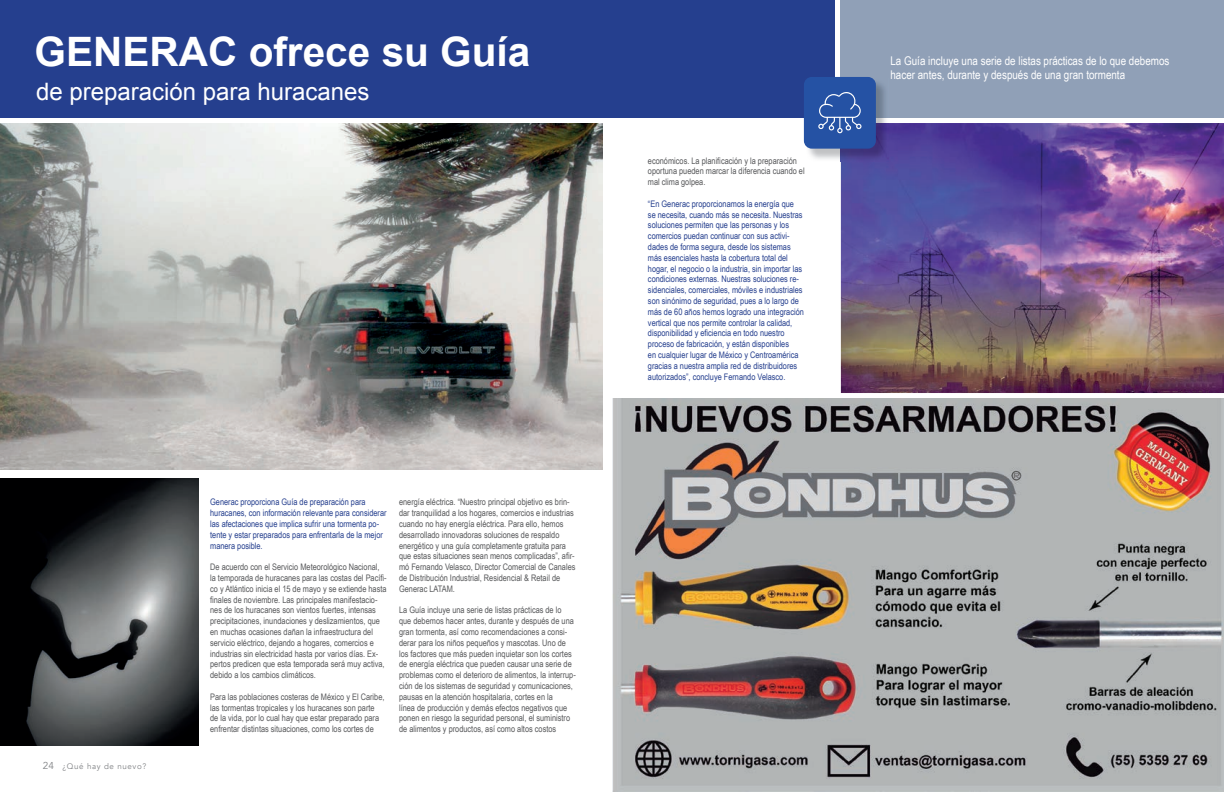
<style>
.page{position:relative;width:1224px;height:792px;background:#fff}
.page>*{position:absolute;margin:0;border:0;box-sizing:border-box;transform-origin:0 0}
.t1{font:700 40.6px "Arial";color:#fff}
.t2{font:24px "Arial";color:#fff}
.t3{font:12px/14.4px "Arial Narrow";color:#fff}
.t4{font:9px/10.8px "Arial Narrow";color:#57585a}
.t5{font:9px/10.8px "Arial Narrow";color:#253f8e}
.t6{font:8px "Avenir";letter-spacing:.075em;color:#808285}
.s1{font-size:10px}
</style>
<div class="page">
<div style="left:0;top:0;width:835px;height:117px;background:#253f8e"></div>
<div style="left:841px;top:0;width:383px;height:117px;background:#90a0b7"></div>
<img style="left:0;top:123px;width:602px;height:347px">
<img style="left:841px;top:123px;width:383px;height:270px">
<img style="left:612px;top:399px;width:612px;height:393px">
<img style="left:0;top:478px;width:199px;height:268px">
<img style="left:808px;top:117px;width:81px;height:44px">
<img style="left:841px;top:123px;width:48px;height:38px">
<div style="left:804px;top:77px;width:72px;height:72px;background:#2552a4;border-radius:8px"></div>
<svg style="left:818px;top:92px;width:44px;height:41px"></svg>
<h1 class="t1" style="left:35px;top:25px;width:497px">GENERAC ofrece su Guía</h1>
<h2 class="t2" style="left:36px;top:76px;width:335px">de preparación para huracanes</h2>
<p class="t6" style="left:43px;top:761px;width:105px"><span class="s1">24</span> ¿Qué hay de nuevo?</p>
<p class="t5" style="left:210px;top:497px;width:178px">Generac proporciona Guía de preparación para huracanes, con información relevante para considerar las afectaciones que implica sufrir una tormenta po&shy;tente y estar preparados para enfrentarla de la mejor manera posible.</p>
<p class="t4" style="left:210px;top:561px;width:178px">De acuerdo con el Servicio Meteorológico Nacional, la temporada de huracanes para las costas del Pacífi&shy;co y Atlántico inicia el 15 de mayo y se extiende hasta finales de noviembre. Las principales manifestacio&shy;nes de los huracanes son vientos fuertes, intensas precipitaciones, inundaciones y deslizamientos, que en muchas ocasiones dañan la infraestructura del servicio eléctrico, dejando a hogares, comercios e industrias sin electricidad hasta por varios días. Ex&shy;pertos predicen que esta temporada será muy activa, debido a los cambios climáticos.</p>
<p class="t4" style="left:210px;top:691px;width:176px">Para las poblaciones costeras de México y El Caribe, las tormentas tropicales y los huracanes son parte de la vida, por lo cual hay que estar preparado para enfrentar distintas situaciones, como los cortes de</p>
<p class="t4" style="left:399px;top:497px;width:178px">energía eléctrica. “Nuestro principal objetivo es brin&shy;dar tranquilidad a los hogares, comercios e industrias cuando no hay energía eléctrica. Para ello, hemos desarrollado innovadoras soluciones de respaldo energético y una guía completamente gratuita para que estas situaciones sean menos complicadas”, afir&shy;mó Fernando Velasco, Director Comercial de Canales de Distribución Industrial, Residencial &amp; Retail de Generac LATAM.</p>
<p class="t4" style="left:399px;top:605px;width:178px">La Guía incluye una serie de listas prácticas de lo que debemos hacer antes, durante y después de una gran tormenta, así como recomendaciones a consi&shy;derar para los niños pequeños y mascotas. Uno de los factores que más pueden inquietar son los cortes de energía eléctrica que pueden causar una serie de problemas como el deterioro de alimentos, la interrup&shy;ción de los sistemas de seguridad y comunicaciones, pausas en la atención hospitalaria, cortes en la<br>línea de producción y demás efectos negativos que ponen en riesgo la seguridad personal, el suministro de alimentos y productos, así como altos costos</p>
<p class="t4" style="left:648px;top:155px;width:158px">económicos. La planificación y la preparación oportuna pueden marcar la diferencia cuando el mal clima golpea.</p>
<p class="t5" style="left:648px;top:198px;width:157px">“En Generac proporcionamos la energía que se necesita, cuando más se necesita. Nuestras soluciones permiten que las personas y los comercios puedan continuar con sus activi&shy;dades de forma segura, desde los sistemas más esenciales hasta la cobertura total del hogar, el negocio o la industria, sin importar las condiciones externas. Nuestras soluciones re&shy;sidenciales, comerciales, móviles e industriales son sinónimo de seguridad, pues a lo largo de más de 60 años hemos logrado una integración vertical que nos permite controlar la calidad, disponibilidad y eficiencia en todo nuestro proceso de fabricación, y están disponibles<br>en cualquier lugar de México y Centroamérica gracias a nuestra amplia red de distribuidores autorizados”, concluye Fernando Velasco.</p>
<h3 class="t3" style="left:891px;top:53px;width:280px">La Guía incluye una serie de listas prácticas de lo que debemos hacer antes, durante y después de una gran tormenta</h3>
</div>
